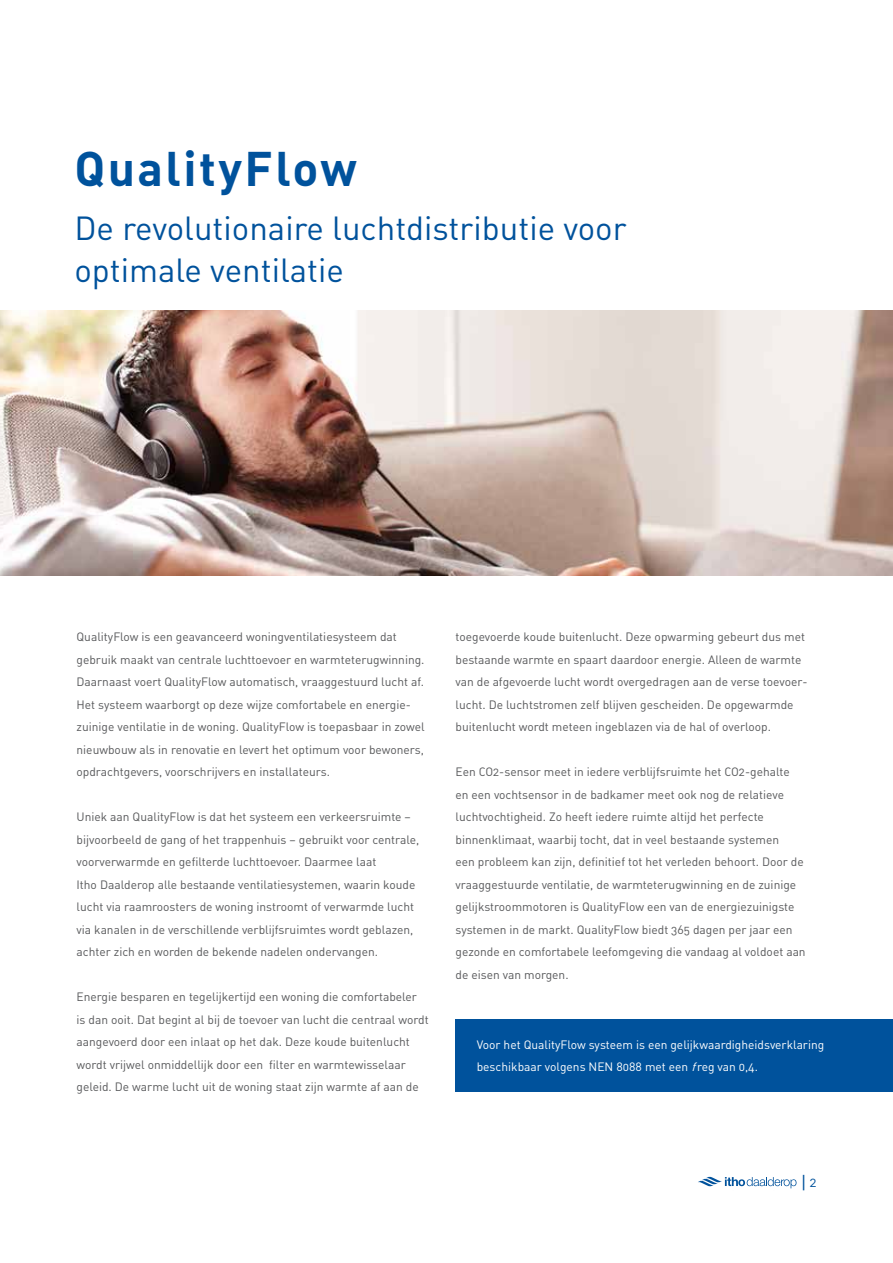
<style>
.page{position:relative;width:893px;height:1263px;background:#fff}
.page>*{position:absolute;margin:0;border:0;box-sizing:border-box;transform-origin:0 0}
.t1{font:48px "DIN Bold Alternate";letter-spacing:.05em;color:#00529c}
.t2{font:33px/42px "DIN Regular Alternate";color:#00529c}
.t3{font:18px "DIN Regular Alternate";color:#00529c}
.t4{font:12px/22.5px "DIN Regular Alternate";color:#58595b}
.t5{font:12px/22.5px "DIN Regular Alternate";color:#fff}
.s1{font-style:italic}
.s2{font-size:13.5px}
</style>
<div class="page">
<img style="left:0;top:310px;width:893px;height:265px">
<div style="left:455px;top:1019px;width:438px;height:72px;background:#00529c"></div>
<svg style="left:698px;top:1176px;width:98px;height:12px"></svg>
<h1 class="t1" style="left:74px;top:137px;width:284px">QualityFlow</h1>
<h2 class="t2" style="left:74px;top:206px;width:554px">De revolutionaire luchtdistributie voor optimale ventilatie</h2>
<p class="t4" style="left:77px;top:625px;width:350px">QualityFlow is een geavanceerd woningventilatiesysteem dat gebruik maakt van centrale luchttoevoer en warmteterugwinning.<br>Daarnaast voert QualityFlow automatisch, vraaggestuurd lucht af.<br>Het systeem waarborgt op deze wijze comfortabele en energie&shy;zuinige ventilatie in de woning. QualityFlow is toepasbaar in zowel nieuwbouw als in renovatie en levert het optimum voor bewoners, opdrachtgevers, voorschrijvers en installateurs.</p>
<p class="t4" style="left:77px;top:805px;width:344px">Uniek aan QualityFlow is dat het systeem een verkeersruimte – bijvoorbeeld de gang of het trappenhuis – gebruikt voor centrale, voorverwarmde en gefilterde luchttoevoer. Daarmee laat<br>Itho Daalderop alle bestaande ventilatiesystemen, waarin koude lucht via raamroosters de woning instroomt of verwarmde lucht via kanalen in de verschillende verblijfsruimtes wordt geblazen, achter zich en worden de bekende nadelen ondervangen.</p>
<p class="t4" style="left:77px;top:985px;width:354px">Energie besparen en tegelijkertijd een woning die comfortabeler is dan ooit. Dat begint al bij de toevoer van lucht die centraal wordt aangevoerd door een inlaat op het dak. Deze koude buitenlucht wordt vrijwel onmiddellijk door een filter en warmtewisselaar geleid. De warme lucht uit de woning staat zijn warmte af aan de</p>
<p class="t4" style="left:455px;top:625px;width:354px">toegevoerde koude buitenlucht. Deze opwarming gebeurt dus met bestaande warmte en spaart daardoor energie. Alleen de warmte van de afgevoerde lucht wordt overgedragen aan de verse toevoer&shy;lucht. De luchtstromen zelf blijven gescheiden. De opgewarmde buitenlucht wordt meteen ingeblazen via de hal of overloop.</p>
<p class="t4" style="left:455px;top:760px;width:352px">Een CO2-sensor meet in iedere verblijfsruimte het CO2-gehalte en een vochtsensor in de badkamer meet ook nog de relatieve luchtvochtigheid. Zo heeft iedere ruimte altijd het perfecte binnenklimaat, waarbij tocht, dat in veel bestaande systemen<br>een probleem kan zijn, definitief tot het verleden behoort. Door de vraaggestuurde ventilatie, de warmteterugwinning en de zuinige gelijkstroommotoren is QualityFlow een van de energiezuinigste systemen in de markt. QualityFlow biedt 365 dagen per jaar een gezonde en comfortabele leefomgeving die vandaag al voldoet aan de eisen van morgen.</p>
<p class="t5" style="left:477px;top:1033px;width:349px">Voor het QualityFlow systeem is een gelijkwaardigheidsverklaring beschikbaar volgens NEN 8088 met een <span class="s1">f</span>reg van 0,4.</p>
<h3 class="t3" style="left:801px;top:1171px;width:18px">|<span class="s2">2</span></h3>
</div>
